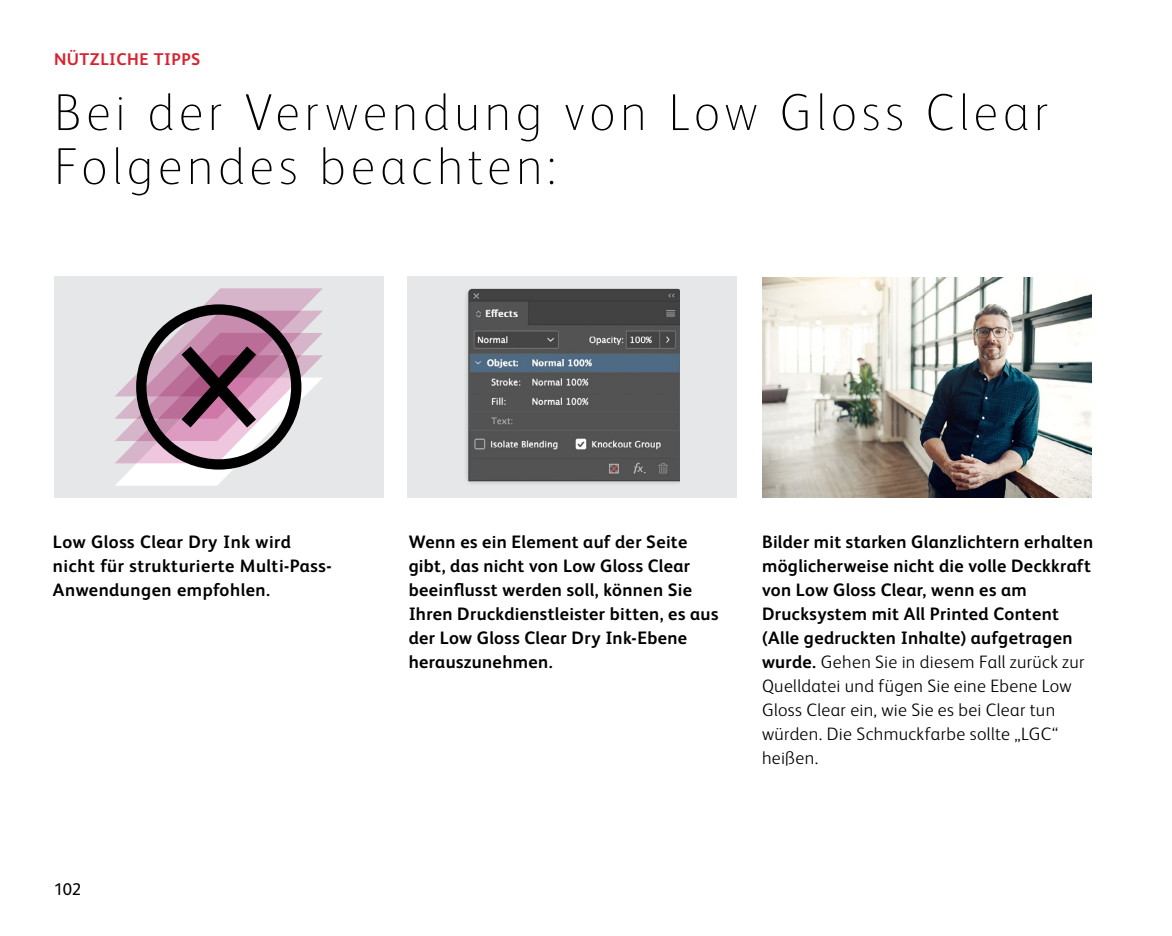
<style>
.page{position:relative;width:1172px;height:936px;background:#fff}
.page>*{position:absolute;margin:0;border:0;box-sizing:border-box;transform-origin:0 0}
.t1{font:100 52px/54px "Xerox Sans";letter-spacing:.09em;color:#000}
.t2{font:700 18px/24px "Xerox Sans";letter-spacing:.02em;color:#000}
.t3{font:700 17px "Xerox Sans";letter-spacing:.03em;color:#d82231}
.t4{font:17px "Xerox Sans";color:#000}
.s1{font-weight:300}
</style>
<div class="page">
<div style="left:54px;top:276px;width:330px;height:222px;background:#e6e7e8"></div>
<div style="left:407px;top:276px;width:330px;height:222px;background:#e6e7e8"></div>
<img style="left:762px;top:277px;width:329px;height:220px">
<svg style="left:115px;top:288px;width:208px;height:198px"></svg>
<img style="left:466px;top:288px;width:214px;height:196px">
<p class="t3" style="left:54px;top:48px;width:148px">NÜTZLICHE TIPPS</p>
<h1 class="t1" style="left:54px;top:83px;width:995px">Bei der Verwendung von Low Gloss Clear<br>Folgendes beachten:</h1>
<p class="t2" style="left:409px;top:529px;width:311px">Wenn es ein Element auf der Seite gibt, das nicht von Low Gloss Clear beeinflusst werden soll, können Sie<br>Ihren Druckdienstleister bitten, es aus der Low Gloss Clear Dry Ink-Ebene herauszunehmen.</p>
<p class="t2" style="left:53px;top:529px;width:280px">Low Gloss Clear Dry Ink wird nicht für strukturierte Multi-Pass-<br>Anwendungen empfohlen.</p>
<p class="t2" style="left:762px;top:529px;width:333px">Bilder mit starken Glanzlichtern erhalten möglicherweise nicht die volle Deckkraft von Low Gloss Clear, wenn es am Drucksystem mit All Printed Content (Alle gedruckten Inhalte) aufgetragen wurde. <span class="s1">Gehen Sie in diesem Fall zurück zur Quelldatei und fügen Sie eine Ebene Low Gloss Clear ein, wie Sie es bei Clear tun würden. Die Schmuckfarbe sollte „LGC“ heißen.</span></p>
<p class="t4" style="left:54px;top:878px;width:29px">102</p>
</div>
